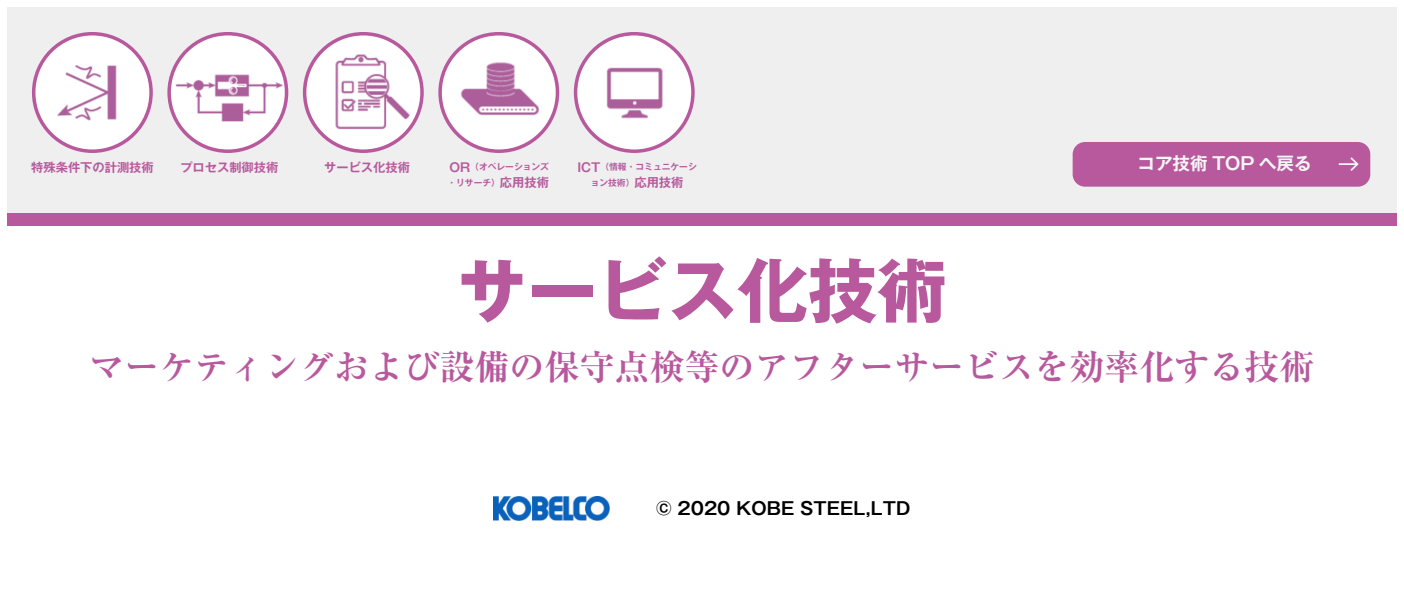
<style>
.page{position:relative;width:1404px;height:592px;background:#fff}
.page>*{position:absolute;margin:0;border:0;box-sizing:border-box;transform-origin:0 0}
.t1{font:700 70px "Gothic MB101 Pro";color:#b8599d}
.t2{font:700 35px "Ryumin Pro";color:#b8599d}
.t3{font:700 17.5px "Gothic MB101 Pro De";color:#000}
.t4{font:700 17.5px "Gothic MB101 Pro De";color:#f7f7f7}
.t5{font:700 12.25px "Gothic MB101 Pro De";color:#b8599d}
.t6{font:700 8.75px/15.8px "Gothic MB101 Pro De";color:#b8599d}
.s1{font-size:12.25px}
</style>
<div class="page">
<div style="left:7px;top:7px;width:1389px;height:218px;background:#efefef"></div>
<div style="left:7px;top:213px;width:1389px;height:12px;background:#b8599d"></div>
<img style="left:34px;top:34px;width:117px;height:117px;border-radius:59px">
<div style="left:32px;top:32px;width:121px;height:121px;border:4px solid #b8599d;border-radius:50%"></div>
<img style="left:169px;top:34px;width:118px;height:117px;border-radius:59px">
<div style="left:167px;top:32px;width:121px;height:121px;border:4px solid #b8599d;border-radius:50%"></div>
<img style="left:305px;top:34px;width:117px;height:117px;border-radius:59px">
<div style="left:303px;top:32px;width:121px;height:121px;border:4px solid #b8599d;border-radius:50%"></div>
<img style="left:440px;top:34px;width:117px;height:117px;border-radius:59px">
<div style="left:438px;top:32px;width:121px;height:121px;border:4px solid #b8599d;border-radius:50%"></div>
<img style="left:576px;top:34px;width:117px;height:117px;border-radius:59px">
<div style="left:574px;top:32px;width:121px;height:121px;border:4px solid #b8599d;border-radius:50%"></div>
<div style="left:1073px;top:142px;width:297px;height:44px;background:#b8599d;border-radius:12px"></div>
<svg style="left:1339px;top:157px;width:20px;height:14px"></svg>
<img style="left:494px;top:496px;width:116px;height:24px">
<h3 class="t5" style="left:31px;top:157px;width:124px">特殊条件下の計測技術</h3>
<h3 class="t5" style="left:180px;top:157px;width:99px">プロセス制御技術</h3>
<h3 class="t5" style="left:324px;top:157px;width:87px">サービス化技術</h3>
<p class="t6" style="left:447px;top:158px;width:103px"><span class="s1">OR</span>（オペレーションズ・リサーチ）<span class="s1">応用技術</span></p>
<p class="t6" style="left:577px;top:158px;width:121px;text-align:center"><span class="s1">ICT</span>（情報・コミュニケーション技術）<span class="s1">応用技術</span></p>
<h3 class="t4" style="left:1138px;top:149px;width:176px">コア技術 TOP へ戻る</h3>
<h1 class="t1" style="left:457px;top:232px;width:491px">サービス化技術</h1>
<h2 class="t2" style="left:89px;top:338px;width:1226px">マーケティングおよび設備の保守点検等のアフターサービスを効率化する技術</h2>
<h3 class="t3" style="left:656px;top:493px;width:256px">© 2020 KOBE STEEL,LTD</h3>
</div>
